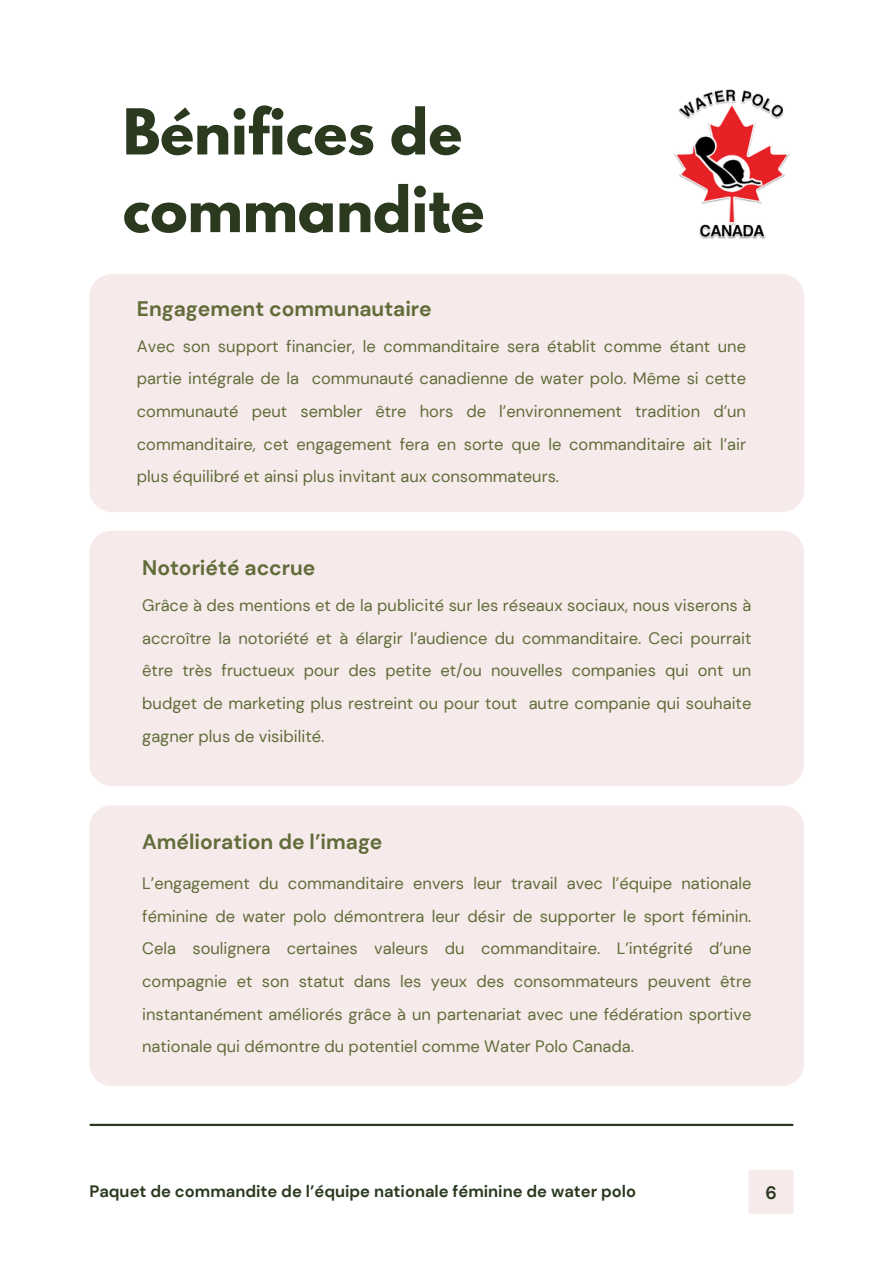
<style>
.page{position:relative;width:894px;height:1264px;background:#fff}
.page>*{position:absolute;margin:0;border:0;box-sizing:border-box;transform-origin:0 0}
.t1{font:700 55.95px/77.7px "League Spartan";color:#2b391f}
.t2{font:700 21px "DM Sans";color:#616c39}
.t3{font:700 18px "DM Sans";color:#2b391f}
.t4{font:16.5px/32.7px "DM Sans";color:#616c39;text-align:justify}
.t5{font:700 16.5px "DM Sans";color:#2b391f}
</style>
<div class="page">
<div style="left:748px;top:1169px;width:45px;height:45px;background:#f6eaeb;border-radius:2px"></div>
<hr style="left:90px;top:1123px;width:702px;height:2px;background:#2b391f">
<div style="left:89px;top:530px;width:714px;height:256px;background:#f6eaeb;border-radius:22px"></div>
<img style="left:674px;top:90px;width:114px;height:148px">
<div style="left:89px;top:274px;width:715px;height:238px;background:#f6eaeb;border-radius:22px"></div>
<div style="left:89px;top:805px;width:714px;height:281px;background:#f6eaeb;border-radius:22px"></div>
<p class="t1" style="left:123px;top:100px;width:363px">Bénifices de commandite</p>
<h2 class="t2" style="left:137px;top:295px;width:296px">Engagement communautaire</h2>
<p class="t4" style="left:137px;top:330px;width:610px">Avec son support financier, le commanditaire sera établit comme étant une partie intégrale de la communauté canadienne de water polo. Même si cette communauté peut sembler être hors de l’environnement tradition d’un commanditaire, cet engagement fera en sorte que le commanditaire ait l’air plus équilibré et ainsi plus invitant aux consommateurs.</p>
<p class="t2" style="left:142px;top:554px;width:175px">Notoriété accrue</p>
<h2 class="t4" style="left:142px;top:589px;width:610px">Grâce à des mentions et de la publicité sur les réseaux sociaux, nous viserons à accroître la notoriété et à élargir l’audience du commanditaire. Ceci pourrait être très fructueux pour des petite et/ou nouvelles companies qui ont un budget de marketing plus restreint ou pour tout autre companie qui souhaite gagner plus de visibilité.</h2>
<h2 class="t2" style="left:142px;top:828px;width:242px">Amélioration de l’image</h2>
<p class="t4" style="left:142px;top:867px;width:610px">L’engagement du commanditaire envers leur travail avec l’équipe nationale féminine de water polo démontrera leur désir de supporter le sport féminin.<br>Cela soulignera certaines valeurs du commanditaire. L’intégrité d’une compagnie et son statut dans les yeux des consommateurs peuvent être instantanément améliorés grâce à un partenariat avec une fédération sportive nationale qui démontre du potentiel comme Water Polo Canada.</p>
<p class="t5" style="left:89px;top:1180px;width:548px">Paquet de commandite de l’équipe nationale féminine de water polo</p>
<h3 class="t3" style="left:765px;top:1180px;width:13px">6</h3>
</div>
